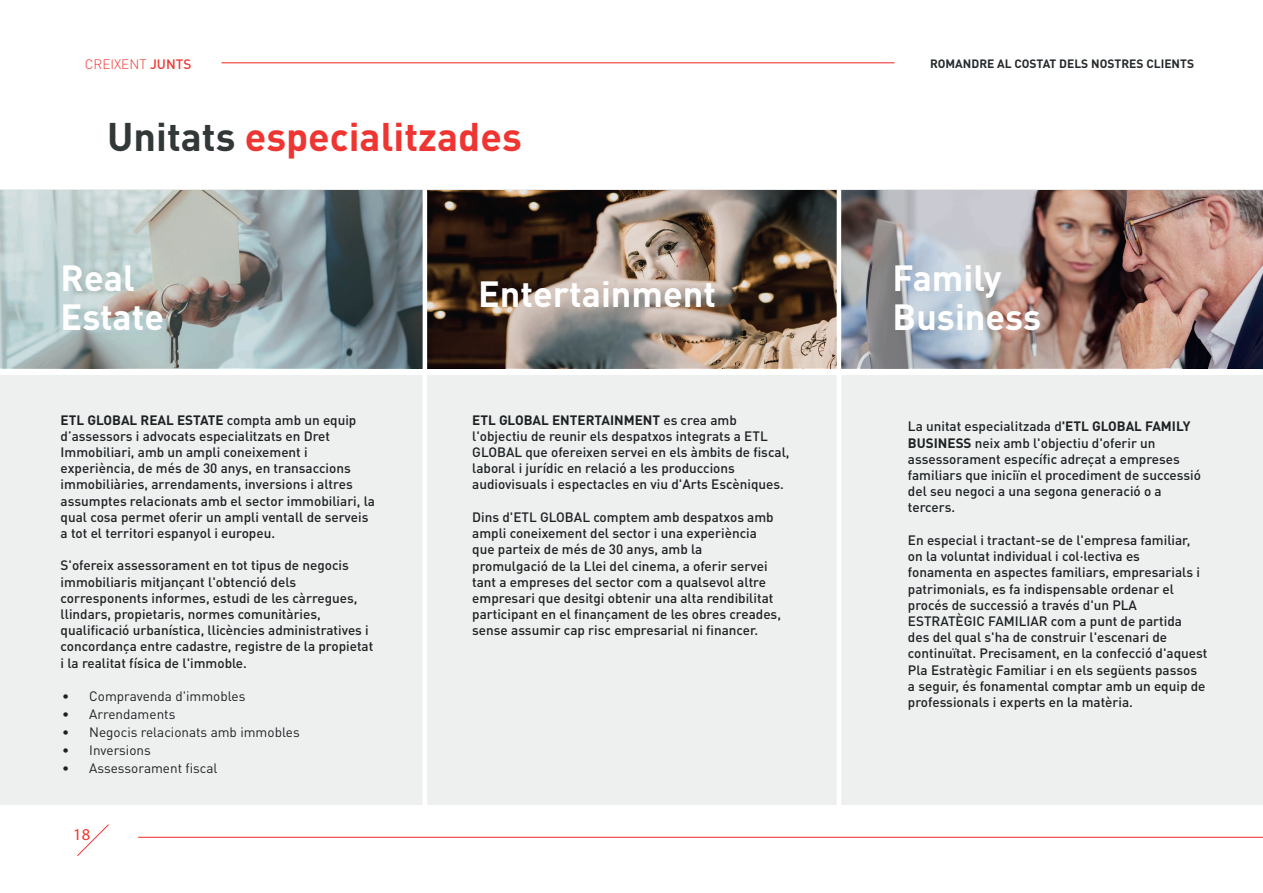
<style>
.page{position:relative;width:1263px;height:893px;background:#fff}
.page>*{position:absolute;margin:0;border:0;box-sizing:border-box;transform-origin:0 0}
.t1{font:700 39.45px "DIN Pro";color:#ee3531}
.t2{font:700 36px/39.5px "DIN Pro";color:#fff}
.t3{font:16.5px "Myriad Pro";color:#ee3531}
.t4{font:500 13.5px/16.2px "DIN Pro";color:#1d2123}
.t5{font:13.5px "DIN Pro";color:#1d2123}
.t6{font:300 13.5px "DIN Pro";color:#ee3732}
.t7{font:700 12px "DIN Pro";color:#272b2e}
.s1{font-weight:500}
.s2{color:#323738}
.s3{font-weight:700}
.s4{color:#231f20}
</style>
<div class="page">
<div style="left:0;top:376px;width:1263px;height:429px;background:#eef0ef"></div>
<img style="left:0;top:190px;width:1263px;height:178px">
<hr style="left:423px;top:181px;width:4px;height:684px;background:#fff">
<hr style="left:837px;top:181px;width:4px;height:684px;background:#fff">
<hr style="left:138px;top:837px;width:1125px;height:1px;background:#ee3531">
<hr style="left:222px;top:63px;width:672px;height:1px;background:#ee3531">
<svg style="left:77px;top:824px;width:32px;height:32px"></svg>
<p class="t6" style="left:85px;top:54px;width:108px">CREIXENT <span class="s1">JUNTS</span></p>
<p class="t7" style="left:930px;top:56px;width:266px">ROMANDRE AL COSTAT DELS NOSTRES CLIENTS</p>
<h1 class="t1" style="left:107px;top:110px;width:416px"><span class="s2">Unitats</span> especialitzades</h1>
<h2 class="t2" style="left:61px;top:257px;width:105px">Real<br>Estate</h2>
<p class="t4" style="left:61px;top:411px;width:316px"><span class="s3">ETL GLOBAL REAL ESTATE</span> compta amb un equip d’assessors i advocats especialitzats en Dret Immobiliari, amb un ampli coneixement i experiència, de més de 30 anys, en transaccions immobiliàries, arrendaments, inversions i altres assumptes relacionats amb el sector immobiliari, la qual cosa permet oferir un ampli ventall de serveis a tot el territori espanyol i europeu.</p>
<p class="t4" style="left:61px;top:557px;width:314px">S'ofereix assessorament en tot tipus de negocis immobiliaris mitjançant l'obtenció dels corresponents informes, estudi de les càrregues, llindars, propietaris, normes comunitàries, qualificació urbanística, llicències administratives i concordança entre cadastre, registre de la propietat i la realitat física de l'immoble.</p>
<p class="t5" style="left:62px;top:685px;width:185px">• Compravenda d'immobles</p>
<p class="t5" style="left:62px;top:703px;width:115px">• Arrendaments</p>
<p class="t5" style="left:62px;top:721px;width:239px">• Negocis relacionats amb immobles</p>
<p class="t5" style="left:62px;top:739px;width:90px">• Inversions</p>
<p class="t5" style="left:62px;top:757px;width:157px">• Assessorament fiscal</p>
<p class="t3" style="left:73px;top:825px;width:18px">18</p>
<h2 class="t2" style="left:478px;top:273px;width:239px">Entertainment</h2>
<p class="t4" style="left:472px;top:411px;width:319px"><span class="s3">ETL GLOBAL ENTERTAINMENT</span> es crea amb l'objectiu de reunir els despatxos integrats a ETL GLOBAL que ofereixen servei en els àmbits de fiscal, laboral i jurídic en relació a les produccions audiovisuals i espectacles en viu d'Arts Escèniques.</p>
<p class="t4" style="left:472px;top:508px;width:310px">Dins d'ETL GLOBAL comptem amb despatxos amb ampli coneixement del sector i una experiència que parteix de més de <span class="s4">30 anys</span>, amb la promulgació de la Llei del cinema, a oferir servei tant a empreses del sector com a qualsevol altre empresari que desitgi obtenir una alta rendibilitat participant en el finançament de les obres creades, sense assumir cap risc empresarial ni financer.</p>
<h2 class="t2" style="left:893px;top:257px;width:150px">Family<br>Business</h2>
<p class="t4" style="left:908px;top:418px;width:295px">La unitat especialitzada d<span class="s3">'ETL GLOBAL FAMILY BUSINESS</span> neix amb l'objectiu d'oferir un assessorament específic adreçat a empreses familiars que iniciïn el procediment de successió del seu negoci a una segona generació o a tercers.</p>
<p class="t4" style="left:908px;top:531px;width:301px">En especial i tractant-se de l'empresa familiar, on la voluntat individual i col·lectiva es fonamenta en aspectes familiars, empresarials i patrimonials, es fa indispensable ordenar el procés de successió a través d'un PLA ESTRATÈGIC FAMILIAR com a punt de partida<br>des del qual s'ha de construir l'escenari de continuïtat. Precisament, en la confecció d'aquest Pla Estratègic Familiar i en els següents passos a seguir, és fonamental comptar amb un equip de professionals i experts en la matèria.</p>
</div>
